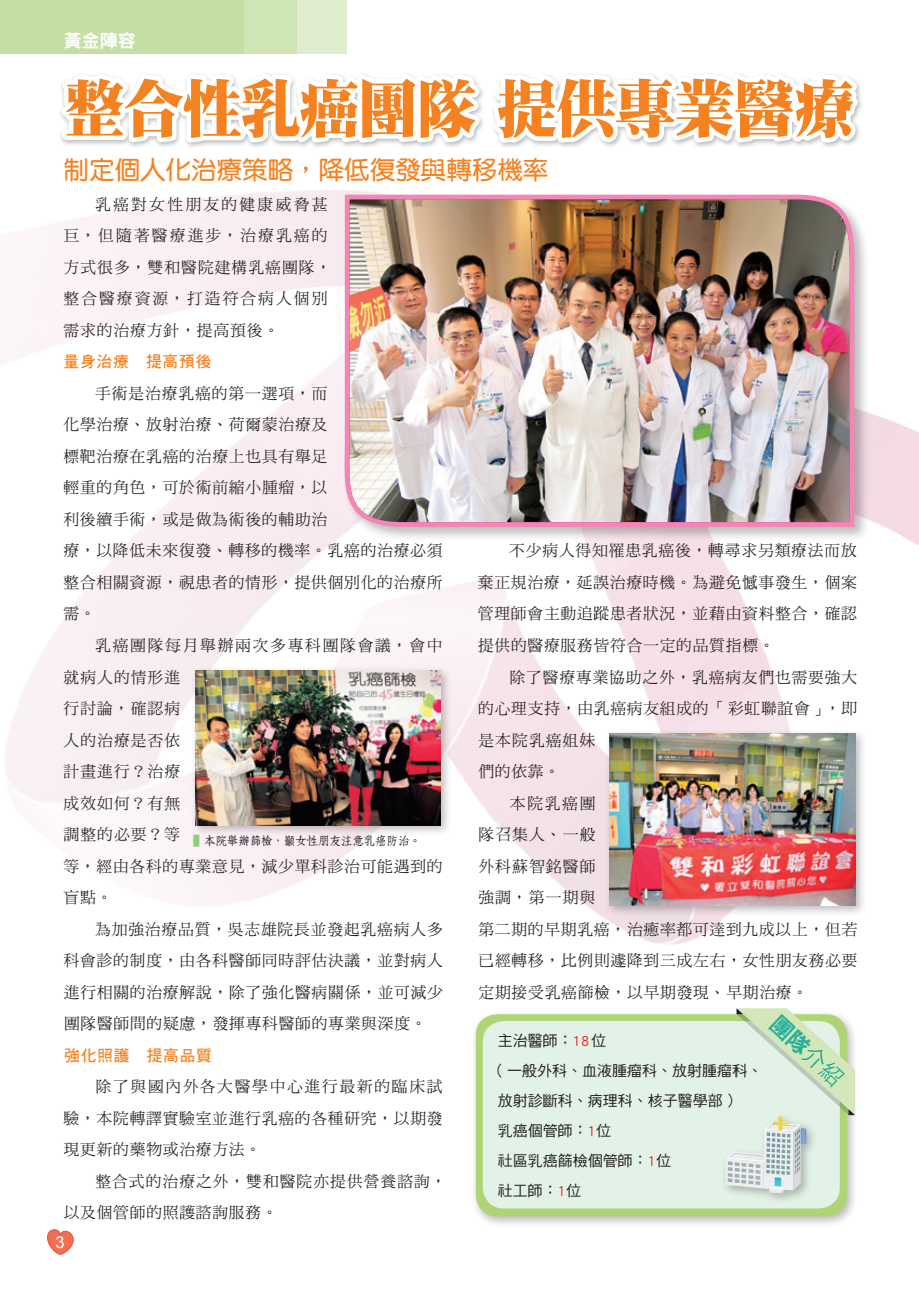
<style>
.page{position:relative;width:919px;height:1289px;background:#fff}
.page>*{position:absolute;margin:0;border:0;box-sizing:border-box;transform-origin:0 0}
.t1{font:63.45px "DF Ming Std W12";letter-spacing:-.035em;color:#f58220;scale:.96 1}
.t2{font:25.5px "DF Yuan Std W7";color:#f58220}
.t3{font:22.5px "DF Hei Std W9";color:#2aaf9b}
.t4{font:18px "DF Hei Std W9";color:#fff}
.t5{font:16.5px "Arial";color:#fff}
.t6{font:15.75px/31.5px "DF Ming Std W5";letter-spacing:.05em;color:#231f20;text-align:justify}
.t7{font:15.75px/31.5px "DF Ming Std W5";letter-spacing:.07em;color:#231f20}
.t8{font:15.75px/31.5px "DF Ming Std W5";letter-spacing:.13em;color:#231f20}
.t9{font:15.75px "DF Hei Std W7";letter-spacing:.05em;color:#f58220}
.t10{font:15px "DF Hei Std W5";color:#231f20}
.t11{font:12px "DF Fang Song Std W6";letter-spacing:-.05em;color:#231f20}
.s1{color:#92cc83}
.s2{color:#ee1d23}
.s3{font-family:"DF Hei Std W3";color:#00a087}
</style>
<div class="page">
<div style="left:188px;top:0;width:158px;height:54px;background:#deedce"></div>
<div style="left:138px;top:0;width:158px;height:54px;background:#cee5b4"></div>
<div style="left:0;top:0;width:244px;height:54px;background:#c3dfa3"></div>
<svg style="left:59px;top:53px;width:804px;height:95px"></svg>
<div style="left:341px;top:191px;width:527px;height:350px;background:#231f20;opacity:.3"></div>
<img style="left:342px;top:0;width:514px;height:1226px">
<div style="left:190px;top:664px;width:262px;height:172px;background:#231f20;opacity:.3"></div>
<img style="left:195px;top:670px;width:246px;height:155px">
<div style="left:604px;top:728px;width:262px;height:188px;background:#231f20;opacity:.3"></div>
<img style="left:609px;top:734px;width:246px;height:171px">
<svg style="left:47px;top:1229px;width:27px;height:26px"></svg>
<p class="t4" style="left:64px;top:31px;width:73px">黃金陣容</p>
<h1 class="t1" style="left:64px;top:74px;width:825px">整合性乳癌團隊 提供專業醫療</h1>
<h2 class="t2" style="left:64px;top:156px;width:486px">制定個人化治療策略，降低復發與轉移機率</h2>
<p class="t8" style="left:63px;top:188px;width:269px;text-indent:32px">乳癌對女性朋友的健康威脅甚巨，但隨著醫療進步，治療乳癌的方式很多，雙和醫院建構乳癌團隊，整合醫療資源，打造符合病人個別需求的治療方針，提高預後。</p>
<p class="t9" style="left:63px;top:353px;width:149px">量身治療 提高預後</p>
<p class="t6" style="left:63px;top:377px;width:381px;text-align:left;text-indent:32px">手術是治療乳癌的第一選項，而<br>化學治療、放射治療、荷爾蒙治療及<br>標靶治療在乳癌的治療上也具有舉足<br>輕重的角色，可於術前縮小腫瘤，以<br>利後續手術，或是做為術後的輔助治<br>療，以降低未來復發、轉移的機率。乳癌的治療必須整合相關資源，視患者的情形，提供個別化的治療所需。</p>
<p class="t7" style="left:63px;top:629px;width:380px;text-indent:32px">乳癌團隊每月舉辦兩次多專科團隊會議，會中就病人的情形進<br>行討論，確認病<br>人的治療是否依<br>計畫進行？治療<br>成效如何？有無<br>調整的必要？等<br>等，經由各科的專業意見，減少單科診治可能遇到的盲點。</p>
<p class="t6" style="left:64px;top:913px;width:381px;text-indent:31px">為加強治療品質，吳志雄院長並發起乳癌病人多科會診的制度，由各科醫師同時評估決議，並對病人進行相關的治療解說，除了強化醫病關係，並可減少團隊醫師間的疑慮，發揮專科醫師的專業與深度。</p>
<p class="t9" style="left:64px;top:1046px;width:149px">強化照護 提高品質</p>
<p class="t6" style="left:64px;top:1070px;width:380px;text-indent:32px">除了與國內外各大醫學中心進行最新的臨床試驗，本院轉譯實驗室並進行乳癌的各種研究，以期發現更新的藥物或治療方法。</p>
<p class="t6" style="left:64px;top:1165px;width:384px;text-indent:32px">整合式的治療之外，雙和醫院亦提供營養諮詢，以及個管師的照護諮詢服務。</p>
<p class="t11" style="left:193px;top:834px;width:229px"><span class="s1">█</span> 本院舉辦篩檢，籲女性朋友注意乳癌防治。</p>
<p class="t5" style="left:55px;top:1231px;width:11px">3</p>
<p class="t6" style="left:478px;top:535px;width:381px;text-indent:31px">不少病人得知罹患乳癌後，轉尋求另類療法而放棄正規治療，延誤治療時機。為避免憾事發生，個案管理師會主動追蹤患者狀況，並藉由資料整合，確認提供的醫療服務皆符合一定的品質指標。</p>
<p class="t6" style="left:509px;top:661px;width:349px">除了醫療專業協助之外，乳癌病友們也需要強大</p>
<p class="t6" style="left:478px;top:692px;width:380px">的心理支持，由乳癌病友組成的「彩虹聯誼會」，即</p>
<p class="t7" style="left:478px;top:724px;width:118px">是本院乳癌姐妹</p>
<p class="t6" style="left:478px;top:755px;width:83px">們的依靠。</p>
<p class="t6" style="left:510px;top:787px;width:87px">本院乳癌團</p>
<p class="t6" style="left:478px;top:818px;width:118px">隊召集人、一般</p>
<p class="t7" style="left:478px;top:850px;width:118px">外科蘇智銘醫師</p>
<p class="t6" style="left:478px;top:881px;width:118px">強調，第一期與</p>
<p class="t6" style="left:478px;top:913px;width:380px">第二期的早期乳癌，治癒率都可達到九成以上，但若</p>
<p class="t6" style="left:478px;top:944px;width:380px">已經轉移，比例則遽降到三成左右，女性朋友務必要</p>
<p class="t6" style="left:478px;top:976px;width:331px">定期接受乳癌篩檢，以早期發現、早期治療。</p>
<p class="t10" style="left:497px;top:1032px;width:110px">主治醫師：<span class="s2">18</span>位</p>
<p class="t10" style="left:490px;top:1062px;width:273px">（一般外科、血液腫瘤科、放射腫瘤科、</p>
<p class="t10" style="left:497px;top:1092px;width:243px">放射診斷科、病理科、核子醫學部）</p>
<p class="t10" style="left:497px;top:1122px;width:115px">乳癌個管師：<span class="s2">1</span>位</p>
<p class="t10" style="left:497px;top:1152px;width:175px">社區乳癌篩檢個管師：<span class="s2">1</span>位</p>
<p class="t10" style="left:497px;top:1182px;width:85px">社工師：<span class="s2">1</span>位</p>
<h3 class="t3" style="left:782px;top:1010px;width:92px;rotate:43deg">團隊<span class="s3">介紹</span></h3>
</div>
